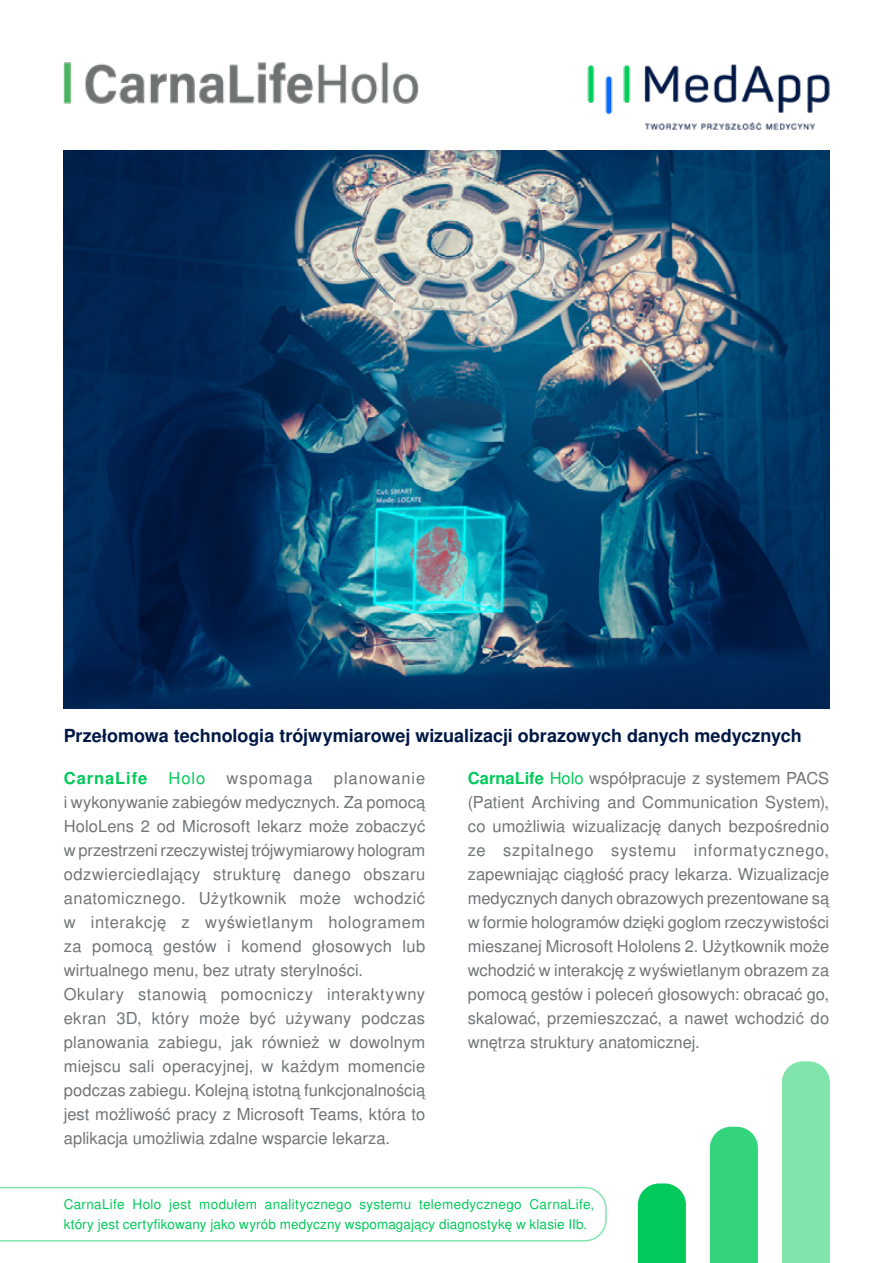
<style>
.page{position:relative;width:893px;height:1263px;background:#fff}
.page>*{position:absolute;margin:0;border:0;box-sizing:border-box;transform-origin:0 0}
.t1{font:700 18px "Nimbus San L";color:#001845}
.t2{font:16.5px/24px "Nimbus San L";letter-spacing:.01em;color:#707577}
.t3{font:700 16.5px "Nimbus San L";letter-spacing:.055em;color:#01ca5a}
.t4{font:16.5px "Nimbus San L";letter-spacing:.05em;color:#707577}
.t5{font:16.5px "Nimbus San L";color:#01ca5a}
.t6{font:13.5px/19.5px "Nimbus San L";letter-spacing:.015em;color:#01ca5a}
.s1{font-weight:700;color:#01ca5a}
.s2{color:#01ca5a}
</style>
<div class="page">
<img style="left:547px;top:64px;width:283px;height:101px">
<img style="left:64px;top:151px;width:765px;height:557px">
<img style="left:63px;top:61px;width:356px;height:43px">
<svg style="left:638px;top:1183px;width:48px;height:80px;background:#0fcd63"></svg>
<div style="left:710px;top:1127px;width:48px;height:136px;background:#33d47b"></div>
<div style="left:782px;top:1061px;width:48px;height:202px;background:#80e4ac"></div>
<svg style="left:0;top:1187px;width:607px;height:54px"></svg>
<p class="t1" style="left:64px;top:723px;width:739px">Przełomowa technologia trójwymiarowej wizualizacji obrazowych danych medycznych</p>
<p class="t3" style="left:64px;top:766px;width:85px">CarnaLife</p>
<p class="t5" style="left:169px;top:766px;width:38px">Holo</p>
<p class="t4" style="left:227px;top:766px;width:88px">wspomaga</p>
<p class="t2" style="left:64px;top:765px;width:363px;text-indent:270px">planowanie i wykonywanie zabiegów medycznych. Za pomocą HoloLens 2 od Microsoft lekarz może zobaczyć w przestrzeni rzeczywistej trójwymiarowy hologram odzwierciedlający strukturę danego obszaru anatomicznego. Użytkownik może wchodzić w interakcję z wyświetlanym hologramem za pomocą gestów i komend głosowych lub wirtualnego menu, bez utraty sterylności.<br>Okulary stanowią pomocniczy interaktywny ekran 3D, który może być używany podczas planowania zabiegu, jak również w dowolnym miejscu sali operacyjnej, w każdym momencie podczas zabiegu. Kolejną istotną funkcjonalnością jest możliwość pracy z Microsoft Teams, która to aplikacja umożliwia zdalne wsparcie lekarza.</p>
<p class="t2" style="left:468px;top:765px;width:363px;text-align:justify"><span class="s1">CarnaLife</span> <span class="s2">Holo</span> współpracuje z systemem PACS (Patient Archiving and Communication System), co umożliwia wizualizację danych bezpośrednio ze szpitalnego systemu informatycznego, zapewniając ciągłość pracy lekarza. Wizualizacje medycznych danych obrazowych prezentowane są w formie hologramów dzięki goglom rzeczywistości mieszanej Microsoft Hololens 2. Użytkownik może wchodzić w interakcję z wyświetlanym obrazem za pomocą gestów i poleceń głosowych: obracać go, skalować, przemieszczać, a nawet wchodzić do wnętrza struktury anatomicznej.</p>
<p class="t6" style="left:64px;top:1194px;width:532px">CarnaLife Holo jest modułem analitycznego systemu telemedycznego CarnaLife, który jest certyfikowany jako wyrób medyczny wspomagający diagnostykę w klasie IIb.</p>
</div>
